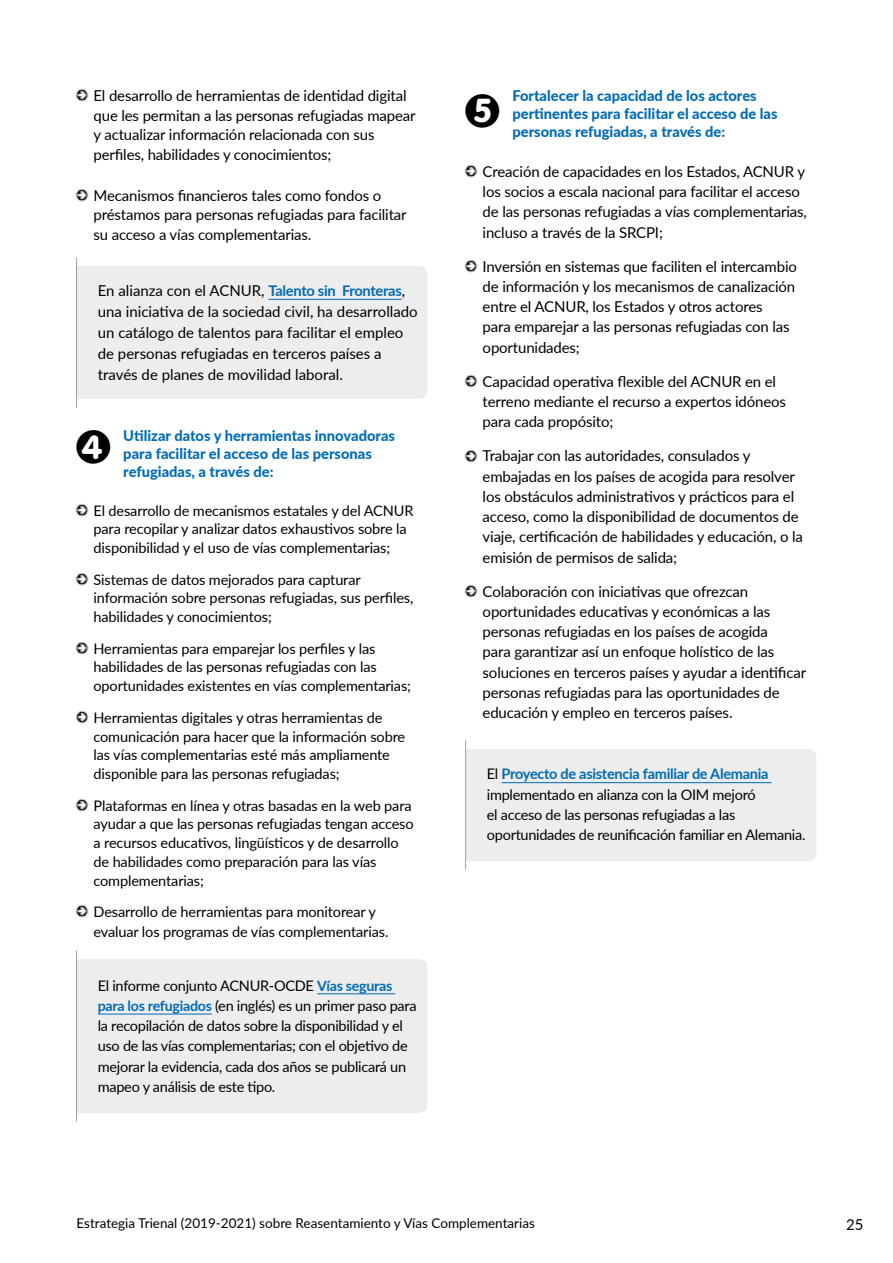
<style>
.page{position:relative;width:893px;height:1263px;background:#fff}
.page>*{position:absolute;margin:0;border:0;box-sizing:border-box;transform-origin:0 0}
.t1{font:41.25px "Circled";color:#000}
.t2{font:15px/20.2px "Lato";letter-spacing:-.01em;color:#000}
.t3{font:800 14.7px/18px "Lato";color:#006bb5}
.t4{font:14.55px/18.8px "Lato";letter-spacing:-.01em;color:#000}
.t5{font:13.5px "Lato";color:#000}
.s1{font-weight:700;font-size:14.7px;color:#006bb5}
.s2{font-weight:700;font-size:14.25px;color:#006bb5}
.s3{font-weight:700;color:#006bb5}
</style>
<div class="page">
<img style="left:75px;top:89px;width:14px;height:13px">
<img style="left:75px;top:189px;width:14px;height:12px">
<div style="left:77px;top:266px;width:350px;height:133px;background:#ededed"></div>
<hr style="left:76px;top:257px;width:1px;height:150px;background:#9d9d9c">
<div style="left:77px;top:959px;width:350px;height:154px;background:#ededed"></div>
<hr style="left:76px;top:950px;width:1px;height:171px;background:#9d9d9c">
<div style="left:466px;top:749px;width:350px;height:112px;background:#ededed"></div>
<hr style="left:465px;top:740px;width:1px;height:129px;background:#9d9d9c">
<hr style="left:269px;top:299px;width:133px;height:1px;background:#006bb5">
<hr style="left:317px;top:993px;width:78px;height:1px;background:#006bb5">
<hr style="left:98px;top:1014px;width:114px;height:1px;background:#006bb5">
<hr style="left:501px;top:782px;width:270px;height:1px;background:#006bb5">
<img style="left:75px;top:905px;width:14px;height:13px">
<img style="left:464px;top:585px;width:14px;height:12px">
<img style="left:75px;top:799px;width:14px;height:12px">
<img style="left:464px;top:450px;width:14px;height:12px">
<svg style="left:77px;top:711px;width:12px;height:12px"></svg>
<img style="left:464px;top:375px;width:14px;height:13px">
<img style="left:75px;top:642px;width:14px;height:13px">
<img style="left:75px;top:573px;width:14px;height:12px">
<img style="left:464px;top:260px;width:14px;height:12px">
<img style="left:75px;top:504px;width:14px;height:12px">
<img style="left:464px;top:165px;width:14px;height:13px">
<p class="t2" style="left:94px;top:86px;width:324px;line-height:19.5px">El desarrollo de herramientas de identidad digital que les permitan a las personas refugiadas mapear y actualizar información relacionada con sus perfiles, habilidades y conocimientos;</p>
<p class="t2" style="left:94px;top:185px;width:315px;line-height:19.5px">Mecanismos financieros tales como fondos o préstamos para personas refugiadas para facilitar su acceso a vías complementarias.</p>
<p class="t2" style="left:98px;top:279px;width:321px;line-height:21px">En alianza con el ACNUR, <span class="s1">Talento sin Fronteras</span>, una iniciativa de la sociedad civil, ha desarrollado un catálogo de talentos para facilitar el empleo de personas refugiadas en terceros países a través de planes de movilidad laboral.</p>
<h1 class="t1" style="left:76px;top:425px;width:37px">4</h1>
<p class="t3" style="left:123px;top:426px;width:273px">Utilizar datos y herramientas innovadoras para facilitar el acceso de las personas refugiadas, a través de:</p>
<p class="t4" style="left:94px;top:500px;width:321px">El desarrollo de mecanismos estatales y del ACNUR para recopilar y analizar datos exhaustivos sobre la disponibilidad y el uso de vías complementarias;</p>
<p class="t4" style="left:94px;top:569px;width:321px">Sistemas de datos mejorados para capturar información sobre personas refugiadas, sus perfiles, habilidades y conocimientos;</p>
<p class="t4" style="left:94px;top:638px;width:319px">Herramientas para emparejar los perfiles y las habilidades de las personas refugiadas con las oportunidades existentes en vías complementarias;</p>
<p class="t4" style="left:94px;top:707px;width:313px">Herramientas digitales y otras herramientas de comunicación para hacer que la información sobre las vías complementarias esté más ampliamente disponible para las personas refugiadas;</p>
<p class="t4" style="left:94px;top:795px;width:322px">Plataformas en línea y otras basadas en la web para ayudar a que las personas refugiadas tengan acceso a recursos educativos, lingüísticos y de desarrollo de habilidades como preparación para las vías complementarias;</p>
<p class="t4" style="left:94px;top:901px;width:296px;line-height:19.5px">Desarrollo de herramientas para monitorear y evaluar los programas de vías complementarias.</p>
<p class="t4" style="left:98px;top:974px;width:320px;line-height:20.2px">El informe conjunto ACNUR-OCDE <span class="s2">Vías seguras para los refugiados</span> (en inglés) es un primer paso para la recopilación de datos sobre la disponibilidad y el uso de las vías complementarias; con el objetivo de mejorar la evidencia, cada dos años se publicará un mapeo y análisis de este tipo.</p>
<p class="t3" style="left:512px;top:86px;width:267px">Fortalecer la capacidad de los actores pertinentes para facilitar el acceso de las personas refugiadas, a través de:</p>
<p class="t2" style="left:483px;top:161px;width:326px">Creación de capacidades en los Estados, ACNUR y los socios a escala nacional para facilitar el acceso de las personas refugiadas a vías complementarias, incluso a través de la SRCPI;</p>
<p class="t2" style="left:483px;top:255px;width:316px">Inversión en sistemas que faciliten el intercambio de información y los mecanismos de canalización entre el ACNUR, los Estados y otros actores<br>para emparejar a las personas refugiadas con las oportunidades;</p>
<p class="t2" style="left:483px;top:371px;width:305px">Capacidad operativa flexible del ACNUR en el terreno mediante el recurso a expertos idóneos para cada propósito;</p>
<p class="t2" style="left:483px;top:445px;width:322px">Trabajar con las autoridades, consulados y embajadas en los países de acogida para resolver los obstáculos administrativos y prácticos para el acceso, como la disponibilidad de documentos de viaje, certificación de habilidades y educación, o la emisión de permisos de salida;</p>
<p class="t2" style="left:483px;top:580px;width:325px">Colaboración con iniciativas que ofrezcan oportunidades educativas y económicas a las personas refugiadas en los países de acogida<br>para garantizar así un enfoque holístico de las soluciones en terceros países y ayudar a identificar personas refugiadas para las oportunidades de educación y empleo en terceros países.</p>
<h1 class="t1" style="left:466px;top:89px;width:37px">5</h1>
<p class="t4" style="left:487px;top:763px;width:320px;line-height:20.2px">El <span class="s3">Proyecto de asistencia familiar de Alemania </span>implementado en alianza con la OIM mejoró<br>el acceso de las personas refugiadas a las oportunidades de reunificación familiar en Alemania.</p>
<p class="t5" style="left:77px;top:1214px;width:460px">Estrategia Trienal (2019-2021) sobre Reasentamiento y Vías Complementarias</p>
<p class="t2" style="left:846px;top:1213px;width:19px">25</p>
</div>
